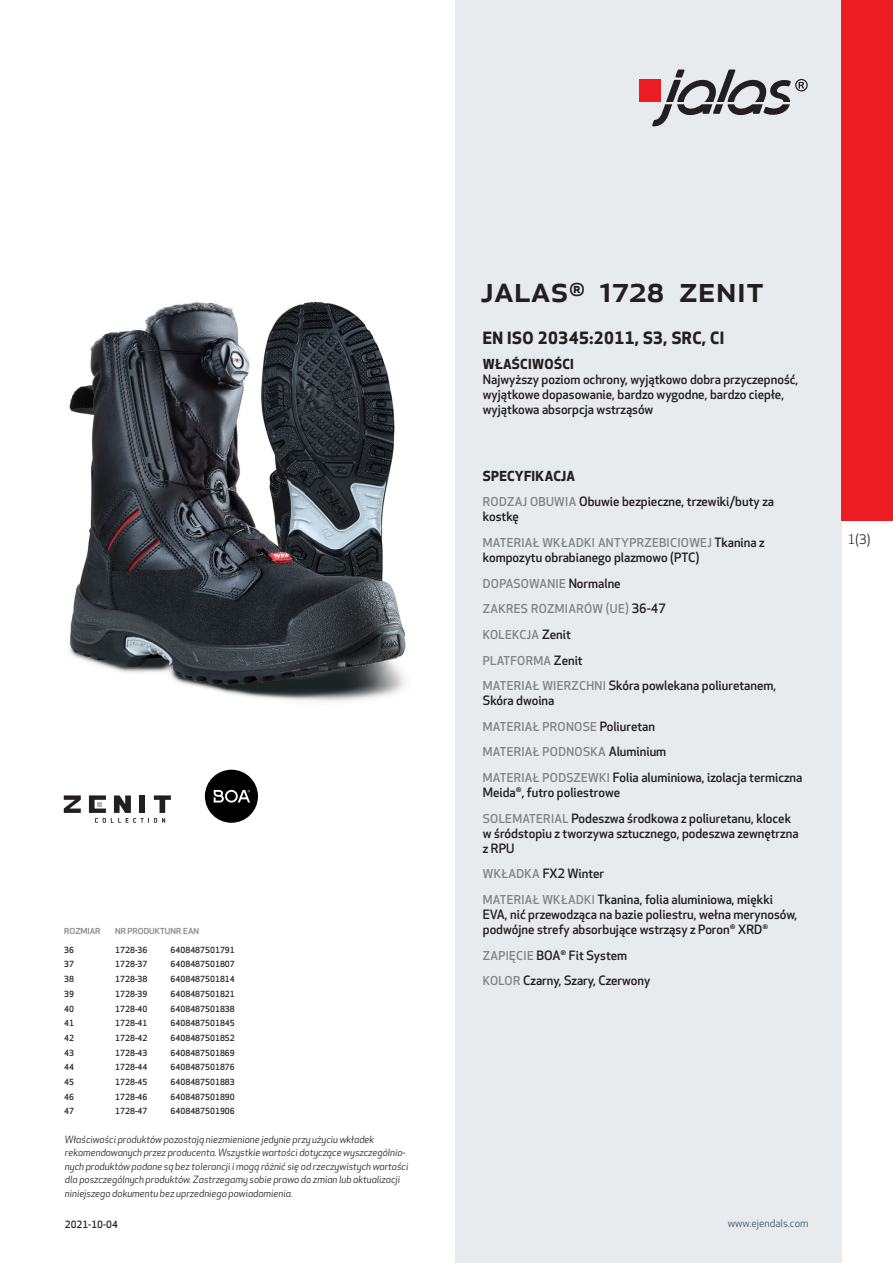
<style>
.page{position:relative;width:893px;height:1263px;background:#fff}
.page>*{position:absolute;margin:0;border:0;box-sizing:border-box;transform-origin:0 0}
.prodname{font:500 36px "Apex New";color:#231f20}
.Funktion_body{font:700 16.5px "Apex New";letter-spacing:.025em;color:#231f20}
.Funktion_body-2{font:700 13.5px "Apex New";letter-spacing:.025em;color:#231f20}
.t1{font:12.75px "Apex New";color:#231f20}
.Funktion_body-3{font:500 12.6px/15px "Apex New";color:#231f20}
.Funktion_body-4{font:500 12px "Apex New";letter-spacing:.025em;color:#808285}
.t2{font:10.5px "Apex New";color:#405968}
.t3{font:italic 9.75px/13.5px "Apex New";color:#231f20}
.t4{font:500 9.75px "Apex New";color:#231f20}
.ArticleTable_body{font:500 8.25px "Apex New";color:#231f20}
.ArticeTable_header{font:500 8.1px "Apex New";color:#808285;scale:1.06 1}
.s1{font-size:12px;color:#808285}
.s2{font-size:12.6px;color:#231f20}
</style>
<div class="page">
<div style="left:455px;top:0;width:387px;height:1263px;background:#e8ebee"></div>
<div style="left:639px;top:80px;width:22px;height:22px;background:#ee1d23"></div>
<svg style="left:652px;top:70px;width:156px;height:56px"></svg>
<div style="left:842px;top:0;width:51px;height:520px;background:#ee1d23"></div>
<img style="left:69px;top:301px;width:337px;height:400px">
<svg style="left:64px;top:795px;width:17px;height:18px"></svg>
<svg style="left:89px;top:795px;width:82px;height:28px"></svg>
<div style="left:205px;top:770px;width:53px;height:53px;background:#000001;border-radius:50%"></div>
<svg style="left:214px;top:790px;width:36px;height:12px"></svg>
<p class="ArticeTable_header" style="left:64px;top:925px;width:36px">ROZMIAR</p>
<p class="ArticeTable_header" style="left:115px;top:925px;width:81px">NR PRODUKTUNR EAN</p>
<p class="ArticleTable_body" style="left:64px;top:944px;width:11px">36</p>
<p class="ArticleTable_body" style="left:115px;top:944px;width:34px">1728-36</p>
<p class="ArticleTable_body" style="left:171px;top:944px;width:66px">6408487501791</p>
<p class="ArticleTable_body" style="left:64px;top:959px;width:11px">37</p>
<p class="ArticleTable_body" style="left:115px;top:959px;width:34px">1728-37</p>
<p class="ArticleTable_body" style="left:171px;top:959px;width:66px">6408487501807</p>
<p class="ArticleTable_body" style="left:64px;top:973px;width:11px">38</p>
<p class="ArticleTable_body" style="left:115px;top:973px;width:34px">1728-38</p>
<p class="ArticleTable_body" style="left:171px;top:973px;width:66px">6408487501814</p>
<p class="ArticleTable_body" style="left:64px;top:988px;width:11px">39</p>
<p class="ArticleTable_body" style="left:115px;top:988px;width:34px">1728-39</p>
<p class="ArticleTable_body" style="left:171px;top:988px;width:66px">6408487501821</p>
<p class="ArticleTable_body" style="left:64px;top:1003px;width:11px">40</p>
<p class="ArticleTable_body" style="left:115px;top:1003px;width:34px">1728-40</p>
<p class="ArticleTable_body" style="left:171px;top:1003px;width:66px">6408487501838</p>
<p class="ArticleTable_body" style="left:64px;top:1018px;width:11px">41</p>
<p class="ArticleTable_body" style="left:115px;top:1018px;width:34px">1728-41</p>
<p class="ArticleTable_body" style="left:171px;top:1018px;width:66px">6408487501845</p>
<p class="ArticleTable_body" style="left:64px;top:1032px;width:11px">42</p>
<p class="ArticleTable_body" style="left:115px;top:1032px;width:34px">1728-42</p>
<p class="ArticleTable_body" style="left:171px;top:1032px;width:66px">6408487501852</p>
<p class="ArticleTable_body" style="left:64px;top:1047px;width:11px">43</p>
<p class="ArticleTable_body" style="left:115px;top:1047px;width:34px">1728-43</p>
<p class="ArticleTable_body" style="left:171px;top:1047px;width:66px">6408487501869</p>
<p class="ArticleTable_body" style="left:64px;top:1062px;width:11px">44</p>
<p class="ArticleTable_body" style="left:115px;top:1062px;width:34px">1728-44</p>
<p class="ArticleTable_body" style="left:171px;top:1062px;width:66px">6408487501876</p>
<p class="ArticleTable_body" style="left:64px;top:1076px;width:11px">45</p>
<p class="ArticleTable_body" style="left:115px;top:1076px;width:34px">1728-45</p>
<p class="ArticleTable_body" style="left:171px;top:1076px;width:66px">6408487501883</p>
<p class="ArticleTable_body" style="left:64px;top:1091px;width:11px">46</p>
<p class="ArticleTable_body" style="left:115px;top:1091px;width:34px">1728-46</p>
<p class="ArticleTable_body" style="left:171px;top:1091px;width:66px">6408487501890</p>
<p class="ArticleTable_body" style="left:64px;top:1106px;width:11px">47</p>
<p class="ArticleTable_body" style="left:115px;top:1106px;width:34px">1728-47</p>
<p class="ArticleTable_body" style="left:171px;top:1106px;width:66px">6408487501906</p>
<p class="t3" style="left:65px;top:1132px;width:345px">Właściwości produktów pozostają niezmienione jedynie przy użyciu wkładek rekomendowanych przez producenta. Wszystkie wartości dotyczące wyszczególnio&shy;nych produktów podane są bez tolerancji i mogą różnić się od rzeczywistych wartości dla poszczególnych produktów. Zastrzegamy sobie prawo do zmian lub aktualizacji niniejszego dokumentu bez uprzedniego powiadomienia.</p>
<p class="t4" style="left:65px;top:1218px;width:54px">2021-10-04</p>
<p class="prodname" style="left:480px;top:265px;width:285px">JALAS<sup>®</sup> 1728 ZENIT</p>
<p class="Funktion_body" style="left:483px;top:326px;width:243px">EN ISO 20345:2011, S3, SRC, CI</p>
<p class="Funktion_body-2" style="left:483px;top:355px;width:93px">WŁAŚCIWOŚCI</p>
<p class="Funktion_body-3" style="left:483px;top:372px;width:317px">Najwyższy poziom ochrony, wyjątkowo dobra przyczepność, wyjątkowe dopasowanie, bardzo wygodne, bardzo ciepłe, wyjątkowa absorpcja wstrząsów</p>
<p class="Funktion_body-2" style="left:483px;top:466px;width:94px">SPECYFIKACJA</p>
<p class="Funktion_body-3" style="left:483px;top:494px;width:293px"><span class="s1">RODZAJ OBUWIA</span> Obuwie bezpieczne, trzewiki/buty za kostkę</p>
<p class="Funktion_body-4" style="left:483px;top:535px;width:283px">MATERIAŁ WKŁADKI ANTYPRZEBICIOWEJ <span class="s2">Tkanina z</span></p>
<p class="Funktion_body-3" style="left:483px;top:550px;width:218px">kompozytu obrabianego plazmowo (PTC)</p>
<p class="Funktion_body-4" style="left:483px;top:575px;width:139px">DOPASOWANIE <span class="s2">Normalne</span></p>
<p class="Funktion_body-4" style="left:483px;top:601px;width:185px">ZAKRES ROZMIARÓW (UE) <span class="s2">36-47</span></p>
<p class="Funktion_body-4" style="left:483px;top:626px;width:89px">KOLEKCJA <span class="s2">Zenit</span></p>
<p class="Funktion_body-4" style="left:483px;top:652px;width:101px">PLATFORMA <span class="s2">Zenit</span></p>
<p class="Funktion_body-3" style="left:483px;top:678px;width:295px"><span class="s1">MATERIAŁ WIERZCHNI</span> Skóra powlekana poliuretanem,<br>Skóra dwoina</p>
<p class="Funktion_body-4" style="left:483px;top:718px;width:174px">MATERIAŁ PRONOSE <span class="s2">Poliuretan</span></p>
<p class="Funktion_body-4" style="left:483px;top:744px;width:185px">MATERIAŁ PODNOSKA <span class="s2">Aluminium</span></p>
<p class="Funktion_body-3" style="left:483px;top:770px;width:321px"><span class="s1">MATERIAŁ PODSZEWKI</span> Folia aluminiowa, izolacja termiczna<br>Meida<sup>®</sup>, futro poliestrowe</p>
<p class="Funktion_body-3" style="left:483px;top:810px;width:317px"><span class="s1">SOLEMATERIAL</span> Podeszwa środkowa z poliuretanu, klocek w śródstopiu z tworzywa sztucznego, podeszwa zewnętrzna z RPU</p>
<p class="Funktion_body-3" style="left:483px;top:866px;width:123px"><span class="s1">WKŁADKA</span> FX2 Winter</p>
<p class="Funktion_body-3" style="left:483px;top:892px;width:316px"><span class="s1">MATERIAŁ WKŁADKI</span> Tkanina, folia aluminiowa, miękki<br>EVA, nić przewodząca na bazie poliestru, wełna merynosów, podwójne strefy absorbujące wstrząsy z Poron<sup>®</sup> XRD<sup>®</sup></p>
<p class="Funktion_body-3" style="left:483px;top:947px;width:146px"><span class="s1">ZAPIĘCIE</span> BOA<sup>®</sup> Fit System</p>
<p class="Funktion_body-3" style="left:483px;top:973px;width:169px"><span class="s1">KOLOR</span> Czarny, Szary, Czerwony</p>
<p class="t1" style="left:848px;top:531px;width:24px">1(3)</p>
<p class="t2" style="left:728px;top:1217px;width:82px">www.ejendals.com</p>
</div>
